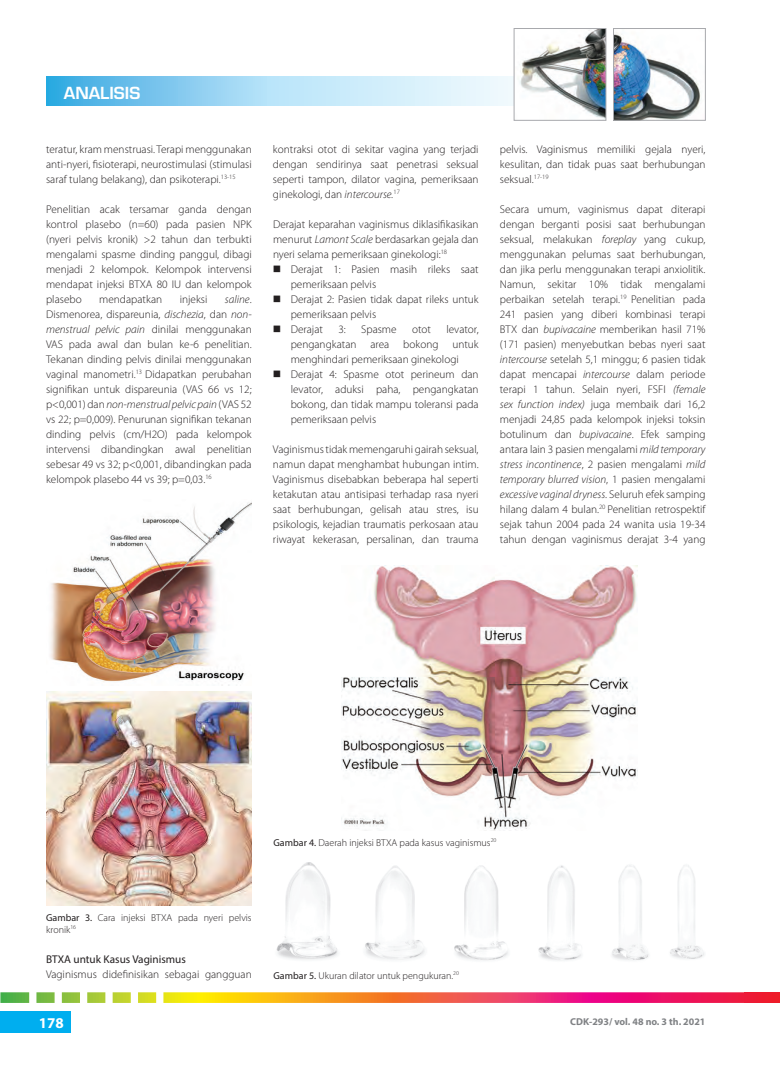
<style>
.page{position:relative;width:780px;height:1088px;background:#fff}
.page>*{position:absolute;margin:0;border:0;box-sizing:border-box;transform-origin:0 0}
.t1{font:600 16.25px "Eurostile LT Std";color:#fff}
.t2{font:700 15px "Myriad Pro";color:#fff}
.t3{font:300 11.25px/15px "Myriad Pro";color:#231f20;text-align:justify}
.t4{font:11.25px "Myriad Pro";color:#231f20}
.t5{font:300 10px/12px "Myriad Pro";color:#231f20}
.t6{font:700 10px "Myriad Pro";color:#808285}
.s1{font-style:italic}
.s2{font-weight:400}
</style>
<div class="page">
<svg style="left:46px;top:77px;width:468px;height:29px"></svg>
<img style="left:520px;top:30px;width:84px;height:88px">
<div style="left:514px;top:28px;width:92px;height:92px;border:1px solid #a8a9ad"></div>
<img style="left:615px;top:32px;width:86px;height:86px">
<div style="left:613px;top:28px;width:92px;height:92px;border:1px solid #a8a9ad"></div>
<div style="left:0;top:1012px;width:71px;height:21px;background:#00aeef"></div>
<svg style="left:0;top:992px;width:780px;height:11px"></svg>
<img style="left:50px;top:502px;width:202px;height:183px">
<img style="left:46px;top:691px;width:206px;height:214px">
<img style="left:341px;top:566px;width:296px;height:264px">
<img style="left:276px;top:862px;width:428px;height:99px">
<h1 class="t1" style="left:64px;top:83px;width:78px">ANALISIS</h1>
<p class="t3" style="left:46px;top:142px;width:207px">teratur, kram menstruasi. Terapi menggunakan anti-nyeri, fisioterapi, neurostimulasi (stimulasi saraf tulang belakang), dan psikoterapi.<sup>13-15</sup></p>
<p class="t3" style="left:46px;top:202px;width:207px">Penelitian acak tersamar ganda dengan kontrol plasebo (n=60) pada pasien NPK (nyeri pelvis kronik) &gt;2 tahun dan terbukti mengalami spasme dinding panggul, dibagi menjadi 2 kelompok. Kelompok intervensi mendapat injeksi BTXA 80 IU dan kelompok plasebo</p>
<p class="t3" style="left:99px;top:292px;width:64px">mendapatkan</p>
<p class="t3" style="left:180px;top:292px;width:29px">injeksi</p>
<p class="t3" style="left:46px;top:292px;width:207px;text-indent:179px"><span class="s1">saline</span>.<br>Dismenorea, dispareunia, <span class="s1">dischezia</span>, dan <span class="s1">non&shy;menstrual pelvic pain</span> dinilai menggunakan VAS pada awal dan bulan ke-6 penelitian.<br>Tekanan dinding pelvis dinilai menggunakan vaginal manometri.<sup>13</sup> Didapatkan perubahan signifikan untuk dispareunia (VAS 66 vs 12; p&lt;0,001) dan <span class="s1">non-menstrual pelvic pain</span> (VAS 52 vs 22; p=0,009). Penurunan signifikan tekanan dinding pelvis (cm/H2O) pada kelompok intervensi dibandingkan awal penelitian sebesar 49 vs 32; p&lt;0,001, dibandingkan pada kelompok plasebo 44 vs 39; p=0,03.<sup>16</sup></p>
<p class="t3" style="left:273px;top:142px;width:207px">kontraksi otot di sekitar vagina yang terjadi dengan sendirinya saat penetrasi seksual seperti tampon, dilator vagina, pemeriksaan ginekologi, dan <span class="s1">intercourse.</span><sup>17</sup></p>
<p class="t3" style="left:273px;top:217px;width:207px">Derajat keparahan vaginismus diklasifikasikan menurut <span class="s1">Lamont Scale</span> berdasarkan gejala dan nyeri selama pemeriksaan ginekologi:<sup>18</sup></p>
<p class="t3" style="left:291px;top:262px;width:189px;text-align:left">Derajat 1: Pasien masih rileks saat pemeriksaan pelvis<br>Derajat 2: Pasien tidak dapat rileks untuk pemeriksaan pelvis<br>Derajat</p>
<p class="t3" style="left:291px;top:322px;width:189px;text-align:left;text-indent:156px">levator, pengangkatan area bokong untuk menghindari pemeriksaan ginekologi<br>Derajat 4: Spasme otot perineum dan levator, aduksi paha, pengangkatan bokong, dan tidak mampu toleransi pada pemeriksaan pelvis</p>
<p class="t3" style="left:273px;top:442px;width:207px">Vaginismus tidak memengaruhi gairah seksual, namun dapat menghambat hubungan intim.<br>Vaginismus disebabkan beberapa hal seperti ketakutan atau antisipasi terhadap rasa nyeri saat berhubungan, gelisah atau stres, isu psikologis, kejadian traumatis perkosaan atau riwayat kekerasan, persalinan, dan trauma</p>
<p class="t3" style="left:338px;top:322px;width:9px">3:</p>
<p class="t3" style="left:361px;top:322px;width:37px">Spasme</p>
<p class="t3" style="left:412px;top:322px;width:20px">otot</p>
<p class="t3" style="left:500px;top:142px;width:207px">pelvis. Vaginismus memiliki gejala nyeri, kesulitan, dan tidak puas saat berhubungan seksual.<sup>17-19</sup></p>
<p class="t3" style="left:500px;top:202px;width:207px">Secara umum, vaginismus dapat diterapi dengan berganti posisi saat berhubungan seksual, melakukan <span class="s1">foreplay</span> yang cukup, menggunakan pelumas saat berhubungan, dan jika perlu menggunakan terapi anxiolitik.<br>Namun, sekitar 10% tidak mengalami perbaikan setelah terapi.<sup>19</sup> Penelitian pada 241 pasien yang diberi kombinasi terapi BTX dan <span class="s1">bupivacaine</span> memberikan hasil 71% (171 pasien) menyebutkan bebas nyeri saat <span class="s1">intercourse</span> setelah 5,1 minggu; 6 pasien tidak dapat mencapai <span class="s1">intercourse</span> dalam periode terapi 1 tahun. Selain nyeri, FSFI <span class="s1">(female sex function index)</span> juga membaik dari 16,2 menjadi 24,85 pada kelompok injeksi toksin botulinum dan <span class="s1">bupivacaine</span>. Efek samping antara lain 3 pasien mengalami <span class="s1">mild temporary stress incontinence</span>, 2 pasien mengalami <span class="s1">mild temporary blurred vision</span>, 1 pasien mengalami <span class="s1">excessive vaginal dryness</span>. Seluruh efek samping hilang dalam 4 bulan.<sup>20</sup> Penelitian retrospektif sejak tahun 2004 pada 24 wanita usia 19-34 tahun dengan vaginismus derajat 3-4 yang</p>
<p class="t5" style="left:273px;top:836px;width:224px"><span class="s2">Gambar 4.</span> Daerah injeksi BTXA pada kasus vaginismus<sup>20</sup></p>
<p class="t5" style="left:46px;top:911px;width:207px"><span class="s2">Gambar 3.</span> Cara injeksi BTXA pada nyeri pelvis kronik<sup>16</sup></p>
<p class="t4" style="left:46px;top:952px;width:141px">BTXA untuk Kasus Vaginismus</p>
<p class="t3" style="left:46px;top:967px;width:207px">Vaginismus didefinisikan sebagai gangguan</p>
<p class="t5" style="left:273px;top:969px;width:187px"><span class="s2">Gambar 5.</span> Ukuran dilator untuk pengukuran.<sup>20</sup></p>
<h2 class="t2" style="left:39px;top:1013px;width:26px">178</h2>
<p class="t6" style="left:570px;top:1015px;width:137px">CDK-293/ vol. 48 no. 3 th. 2021</p>
</div>
